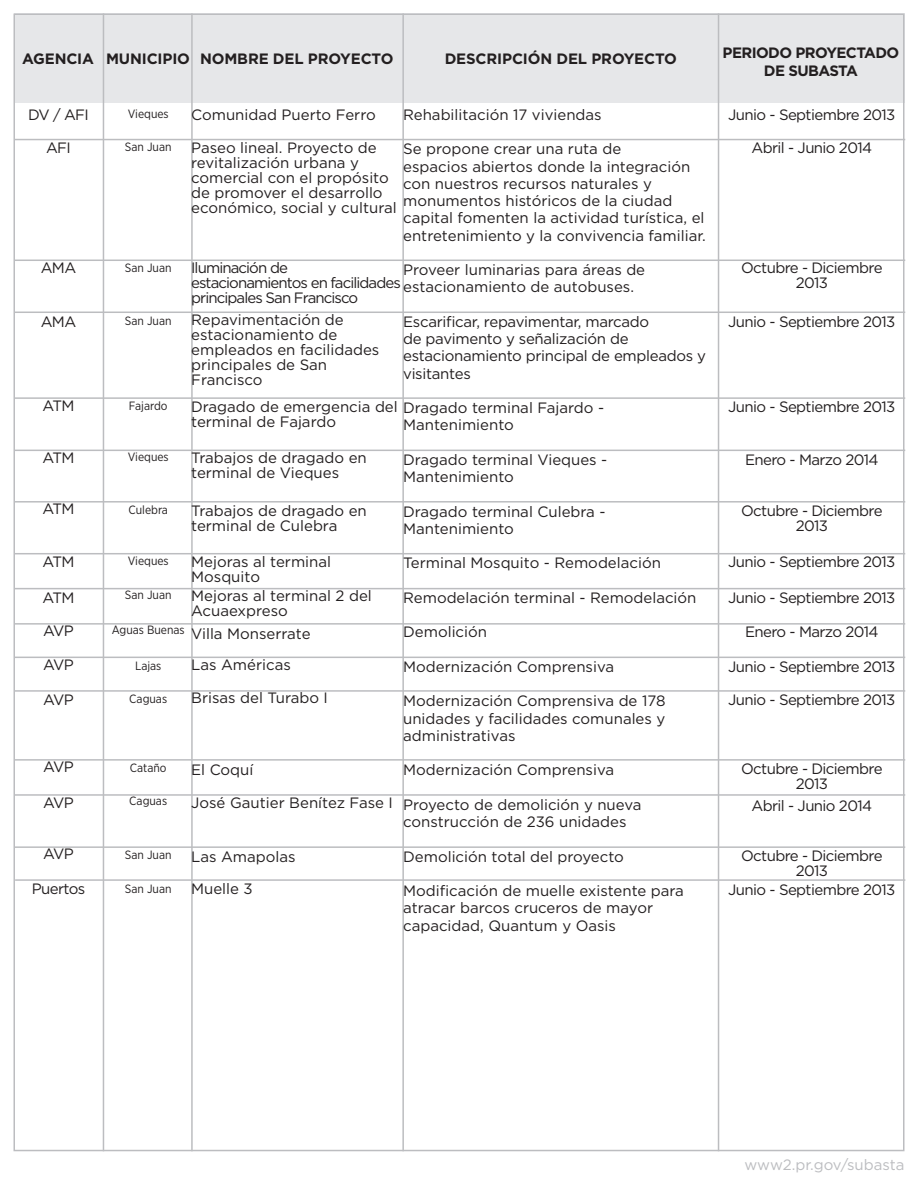
<style>
.page{position:relative;width:918px;height:1188px;background:#fff}
.page>*{position:absolute;margin:0;border:0;box-sizing:border-box;transform-origin:0 0}
.t1{font:15px/17.2px "Gotham";color:#231f20}
.t2{font:15px/15px "Gotham";letter-spacing:-.04em;color:#231f20;text-align:center}
.t3{font:15px/17.2px "Gotham";letter-spacing:-.02em;color:#231f20}
.t4{font:15px/15px "Gotham";letter-spacing:-.06em;color:#231f20}
.t5{font:700 15px "Gotham";letter-spacing:-.01em;color:#231f20}
.t6{font:700 15px/18px "Gotham";letter-spacing:-.04em;color:#231f20;text-align:center}
.t7{font:15px "Gotham";color:#bcbdc0}
.t8{font:12px "Gotham Narrow";color:#231f20}
</style>
<div class="page">
<div style="left:14px;top:14px;width:89px;height:89px;background:#e6e7e9"></div>
<div style="left:103px;top:14px;width:90px;height:89px;background:#e6e7e9"></div>
<div style="left:193px;top:14px;width:211px;height:89px;background:#e6e7e9"></div>
<div style="left:404px;top:14px;width:315px;height:89px;background:#e6e7e9"></div>
<div style="left:719px;top:14px;width:185px;height:89px;background:#e6e7e9"></div>
<hr style="left:103px;top:14px;width:1px;height:1137px;background:#bcbdc0">
<hr style="left:191px;top:14px;width:2px;height:1137px;background:#bcbdc0">
<hr style="left:402px;top:14px;width:2px;height:1137px;background:#bcbdc0">
<hr style="left:718px;top:14px;width:1px;height:1137px;background:#bcbdc0">
<hr style="left:15px;top:139px;width:890px;height:1px;background:#bcbdc0">
<hr style="left:15px;top:260px;width:890px;height:1px;background:#bcbdc0">
<hr style="left:15px;top:312px;width:890px;height:1px;background:#bcbdc0">
<hr style="left:15px;top:397px;width:890px;height:2px;background:#bcbdc0">
<hr style="left:15px;top:450px;width:890px;height:1px;background:#bcbdc0">
<hr style="left:15px;top:501px;width:890px;height:2px;background:#bcbdc0">
<hr style="left:15px;top:553px;width:890px;height:1px;background:#bcbdc0">
<hr style="left:15px;top:588px;width:890px;height:1px;background:#bcbdc0">
<hr style="left:15px;top:623px;width:890px;height:2px;background:#bcbdc0">
<hr style="left:15px;top:657px;width:890px;height:1px;background:#bcbdc0">
<hr style="left:15px;top:690px;width:890px;height:2px;background:#bcbdc0">
<hr style="left:15px;top:759px;width:890px;height:2px;background:#bcbdc0">
<hr style="left:15px;top:794px;width:890px;height:2px;background:#bcbdc0">
<hr style="left:15px;top:846px;width:890px;height:2px;background:#bcbdc0">
<hr style="left:15px;top:879px;width:890px;height:2px;background:#bcbdc0">
<p class="t5" style="left:22px;top:49px;width:373px">AGENCIA MUNICIPIO NOMBRE DEL PROYECTO</p>
<p class="t5" style="left:445px;top:49px;width:234px">DESCRIPCIÓN DEL PROYECTO</p>
<p class="t6" style="left:723px;top:44px;width:178px">PERIODO PROYECTADO<br>DE SUBASTA</p>
<p class="t1" style="left:28px;top:106px;width:62px">DV / AFI</p>
<p class="t1" style="left:46px;top:139px;width:26px">AFI</p>
<p class="t1" style="left:41px;top:259px;width:37px">AMA</p>
<p class="t1" style="left:41px;top:313px;width:37px">AMA</p>
<p class="t1" style="left:42px;top:397px;width:34px">ATM</p>
<p class="t1" style="left:42px;top:449px;width:34px">ATM</p>
<p class="t1" style="left:42px;top:500px;width:34px">ATM</p>
<p class="t1" style="left:42px;top:553px;width:34px">ATM</p>
<p class="t1" style="left:42px;top:589px;width:34px">ATM</p>
<p class="t1" style="left:43px;top:622px;width:32px">AVP</p>
<p class="t1" style="left:43px;top:656px;width:32px">AVP</p>
<p class="t1" style="left:43px;top:691px;width:32px">AVP</p>
<p class="t1" style="left:43px;top:758px;width:32px">AVP</p>
<p class="t1" style="left:43px;top:794px;width:32px">AVP</p>
<p class="t1" style="left:43px;top:845px;width:32px">AVP</p>
<p class="t2" style="left:32px;top:881px;width:55px">Puertos</p>
<p class="t1" style="left:403px;top:106px;width:200px">Rehabilitación 17 viviendas</p>
<p class="t1" style="left:403px;top:140px;width:304px">Se propone crear una ruta de<br>espacios abiertos donde la integración con nuestros recursos naturales y monumentos históricos de la ciudad capital fomenten la actividad turística, el entretenimiento y la convivencia familiar.</p>
<p class="t1" style="left:403px;top:261px;width:244px">Proveer luminarias para áreas de estacionamiento de autobuses.</p>
<p class="t3" style="left:403px;top:313px;width:304px">Escarificar, repavimentar, marcado<br>de pavimento y señalización de estacionamiento principal de empleados y visitantes</p>
<p class="t1" style="left:403px;top:399px;width:203px;text-indent:-212px">Dragado de emergencia del Dragado terminal Fajardo -<br>Mantenimiento</p>
<p class="t1" style="left:403px;top:451px;width:206px">Dragado terminal Vieques -<br>Mantenimiento</p>
<p class="t1" style="left:403px;top:503px;width:204px">Dragado terminal Culebra -<br>Mantenimiento</p>
<p class="t1" style="left:403px;top:554px;width:259px">Terminal Mosquito - Remodelación</p>
<p class="t1" style="left:403px;top:589px;width:295px">Remodelación terminal - Remodelación</p>
<p class="t1" style="left:403px;top:623px;width:85px">Demolición</p>
<p class="t1" style="left:403px;top:658px;width:213px">Modernización Comprensiva</p>
<p class="t1" style="left:403px;top:692px;width:264px;text-align:justify">Modernización Comprensiva de 178 unidades y facilidades comunales y administrativas</p>
<p class="t1" style="left:403px;top:761px;width:213px">Modernización Comprensiva</p>
<p class="t1" style="left:403px;top:796px;width:240px">Proyecto de demolición y nueva construcción de 236 unidades</p>
<p class="t1" style="left:403px;top:848px;width:222px">Demolición total del proyecto</p>
<p class="t1" style="left:403px;top:882px;width:282px">Modificación de muelle existente para atracar barcos cruceros de mayor capacidad, Quantum y Oasis</p>
<p class="t8" style="left:128px;top:106px;width:43px">Vieques</p>
<p class="t8" style="left:125px;top:139px;width:48px">San Juan</p>
<p class="t1" style="left:191px;top:106px;width:186px">Comunidad Puerto Ferro</p>
<p class="t1" style="left:191px;top:140px;width:207px;line-height:15px">Paseo lineal. Proyecto de revitalización urbana y comercial con el propósito de promover el desarrollo económico, social y cultural</p>
<p class="t4" style="left:191px;top:260px;width:211px">Iluminación de estacionamientos en facilidades principales San Francisco</p>
<p class="t1" style="left:191px;top:313px;width:190px;line-height:15px">Repavimentación de estacionamiento de empleados en facilidades principales de San<br>Francisco</p>
<p class="t1" style="left:191px;top:413px;width:146px">terminal de Fajardo</p>
<p class="t1" style="left:191px;top:451px;width:177px;line-height:15px">Trabajos de dragado en terminal de Vieques</p>
<p class="t1" style="left:191px;top:503px;width:177px;line-height:15px">Trabajos de dragado en terminal de Culebra</p>
<p class="t1" style="left:191px;top:554px;width:141px;line-height:15px">Mejoras al terminal<br>Mosquito</p>
<p class="t1" style="left:191px;top:589px;width:182px;line-height:15px">Mejoras al terminal 2 del<br>Acuaexpreso</p>
<p class="t1" style="left:191px;top:625px;width:121px">Villa Monserrate</p>
<p class="t1" style="left:191px;top:656px;width:101px">Las Américas</p>
<p class="t1" style="left:191px;top:689px;width:138px">Brisas del Turabo I</p>
<p class="t8" style="left:125px;top:261px;width:48px">San Juan</p>
<p class="t8" style="left:125px;top:313px;width:48px">San Juan</p>
<p class="t8" style="left:129px;top:399px;width:40px">Fajardo</p>
<p class="t8" style="left:128px;top:450px;width:43px">Vieques</p>
<p class="t8" style="left:128px;top:502px;width:41px">Culebra</p>
<p class="t8" style="left:128px;top:553px;width:43px">Vieques</p>
<p class="t8" style="left:125px;top:588px;width:48px">San Juan</p>
<p class="t8" style="left:112px;top:622px;width:75px">Aguas Buenas</p>
<p class="t8" style="left:135px;top:658px;width:28px">Lajas</p>
<p class="t8" style="left:129px;top:691px;width:39px">Caguas</p>
<p class="t8" style="left:130px;top:760px;width:38px">Cataño</p>
<p class="t8" style="left:129px;top:793px;width:39px">Caguas</p>
<p class="t1" style="left:191px;top:761px;width:64px">El Coquí</p>
<p class="t1" style="left:191px;top:794px;width:203px">José Gautier Benítez Fase I</p>
<p class="t8" style="left:125px;top:847px;width:48px">San Juan</p>
<p class="t8" style="left:125px;top:882px;width:48px">San Juan</p>
<p class="t1" style="left:191px;top:848px;width:106px">Las Amapolas</p>
<p class="t1" style="left:191px;top:880px;width:63px">Muelle 3</p>
<p class="t2" style="left:728px;top:107px;width:169px">Junio - Septiembre 2013</p>
<p class="t2" style="left:752px;top:140px;width:122px">Abril - Junio 2014</p>
<p class="t2" style="left:741px;top:260px;width:143px">Octubre - Diciembre<br>2013</p>
<p class="t2" style="left:728px;top:314px;width:169px">Junio - Septiembre 2013</p>
<p class="t2" style="left:728px;top:400px;width:169px">Junio - Septiembre 2013</p>
<p class="t2" style="left:745px;top:452px;width:135px">Enero - Marzo 2014</p>
<p class="t2" style="left:741px;top:503px;width:143px">Octubre - Diciembre<br>2013</p>
<p class="t2" style="left:728px;top:554px;width:169px">Junio - Septiembre 2013</p>
<p class="t2" style="left:728px;top:590px;width:169px">Junio - Septiembre 2013</p>
<p class="t2" style="left:745px;top:625px;width:135px">Enero - Marzo 2014</p>
<p class="t2" style="left:728px;top:659px;width:169px">Junio - Septiembre 2013</p>
<p class="t2" style="left:728px;top:692px;width:169px">Junio - Septiembre 2013</p>
<p class="t2" style="left:741px;top:761px;width:143px">Octubre - Diciembre<br>2013</p>
<p class="t2" style="left:752px;top:799px;width:122px">Abril - Junio 2014</p>
<p class="t2" style="left:741px;top:848px;width:143px">Octubre - Diciembre<br>2013</p>
<p class="t2" style="left:728px;top:883px;width:169px">Junio - Septiembre 2013</p>
<p class="t7" style="left:744px;top:1156px;width:162px">www2.pr.gov/subasta</p>
</div>
